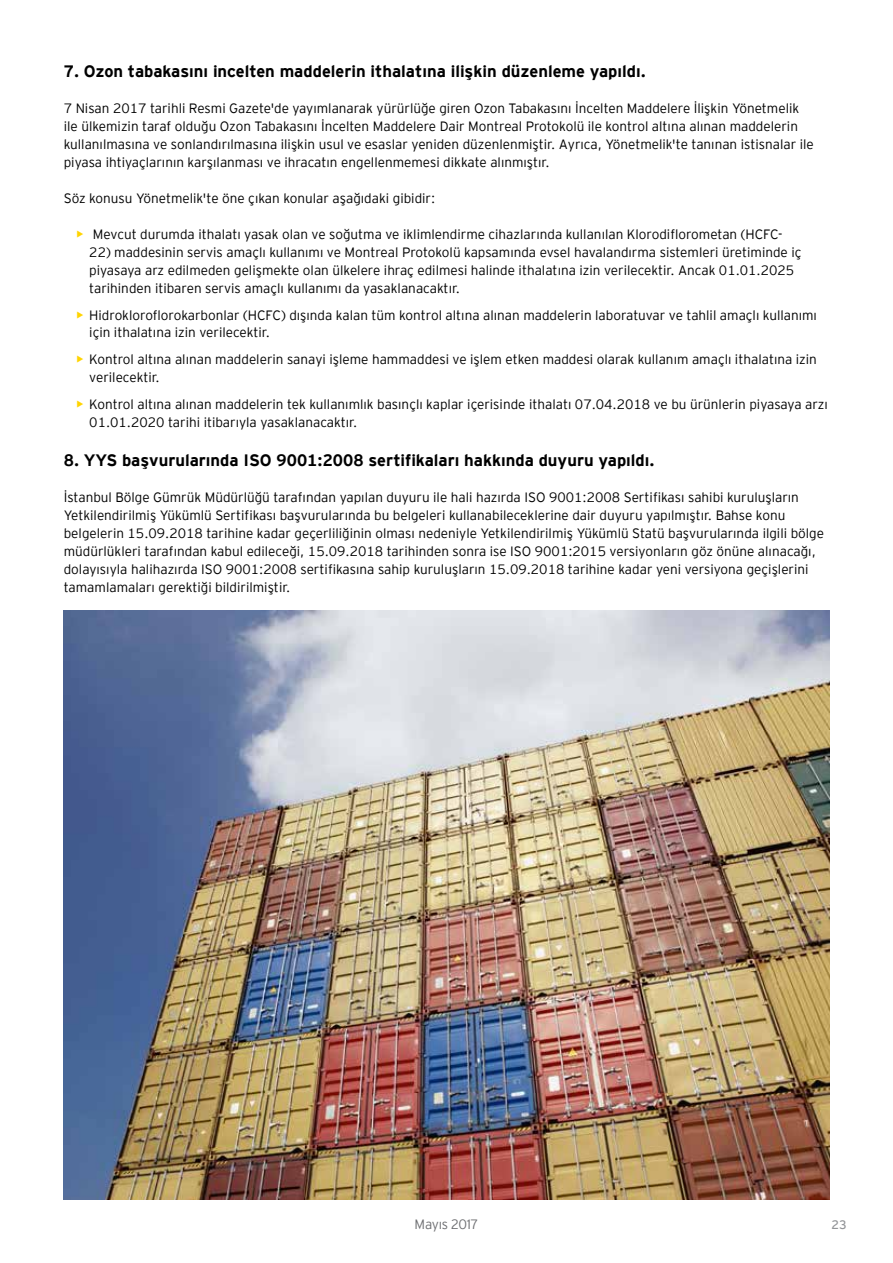
<style>
.page{position:relative;width:893px;height:1263px;background:#fff}
.page>*{position:absolute;margin:0;border:0;box-sizing:border-box;transform-origin:0 0}
.t1{font:700 16.5px "EY Interstate";color:#000}
.t2{font:300 13.5px/18px "EY Interstate";color:#000}
.t3{font:300 13.5px "EY Interstate";letter-spacing:-.02em;color:#6d6e71}
.t4{font:12.3px "EY Interstate";color:#939598}
.s1{font-weight:700;color:#ffd400}
</style>
<div class="page">
<img style="left:64px;top:611px;width:765px;height:588px">
<p class="t1" style="left:64px;top:59px;width:584px">7. Ozon tabakasını incelten maddelerin ithalatına ilişkin düzenleme yapıldı.</p>
<p class="t2" style="left:64px;top:98px;width:751px">7 Nisan 2017 tarihli Resmi Gazete'de yayımlanarak yürürlüğe giren Ozon Tabakasını İncelten Maddelere İlişkin Yönetmelik ile ülkemizin taraf olduğu Ozon Tabakasını İncelten Maddelere Dair Montreal Protokolü ile kontrol altına alınan maddelerin kullanılmasına ve sonlandırılmasına ilişkin usul ve esaslar yeniden düzenlenmiştir. Ayrıca, Yönetmelik'te tanınan istisnalar ile piyasa ihtiyaçlarının karşılanması ve ihracatın engellenmemesi dikkate alınmıştır.</p>
<p class="t2" style="left:64px;top:188px;width:373px">Söz konusu Yönetmelik'te öne çıkan konular aşağıdaki gibidir:</p>
<p class="t2" style="left:77px;top:224px;width:707px"><span class="s1">•</span> Mevcut durumda ithalatı yasak olan ve soğutma ve iklimlendirme cihazlarında kullanılan Klorodiflorometan (HCFC-</p>
<p class="t2" style="left:89px;top:242px;width:714px">22) maddesinin servis amaçlı kullanımı ve Montreal Protokolü kapsamında evsel havalandırma sistemleri üretiminde iç piyasaya arz edilmeden gelişmekte olan ülkelere ihraç edilmesi halinde ithalatına izin verilecektir. Ancak 01.01.2025 tarihinden itibaren servis amaçlı kullanımı da yasaklanacaktır.</p>
<p class="t2" style="left:89px;top:305px;width:729px;text-indent:-13px"><span class="s1">•</span> Hidrokloroflorokarbonlar (HCFC) dışında kalan tüm kontrol altına alınan maddelerin laboratuvar ve tahlil amaçlı kullanımı için ithalatına izin verilecektir.</p>
<p class="t2" style="left:89px;top:349px;width:729px;text-indent:-13px"><span class="s1">•</span> Kontrol altına alınan maddelerin sanayi işleme hammaddesi ve işlem etken maddesi olarak kullanım amaçlı ithalatına izin verilecektir.</p>
<p class="t2" style="left:89px;top:394px;width:740px;text-indent:-13px"><span class="s1">•</span> Kontrol altına alınan maddelerin tek kullanımlık basınçlı kaplar içerisinde ithalatı 07.04.2018 ve bu ürünlerin piyasaya arzı<br>01.01.2020 tarihi itibarıyla yasaklanacaktır.</p>
<p class="t1" style="left:64px;top:448px;width:592px">8. YYS başvurularında ISO 9001:2008 sertifikaları hakkında duyuru yapıldı.</p>
<p class="t2" style="left:64px;top:487px;width:762px">İstanbul Bölge Gümrük Müdürlüğü tarafından yapılan duyuru ile hali hazırda ISO 9001:2008 Sertifikası sahibi kuruluşların Yetkilendirilmiş Yükümlü Sertifikası başvurularında bu belgeleri kullanabileceklerine dair duyuru yapılmıştır. Bahse konu belgelerin 15.09.2018 tarihine kadar geçerliliğinin olması nedeniyle Yetkilendirilmiş Yükümlü Statü başvurularında ilgili bölge müdürlükleri tarafından kabul edileceği, 15.09.2018 tarihinden sonra ise ISO 9001:2015 versiyonların göz önüne alınacağı, dolayısıyla halihazırda ISO 9001:2008 sertifikasına sahip kuruluşların 15.09.2018 tarihine kadar yeni versiyona geçişlerini tamamlamaları gerektiği bildirilmiştir.</p>
<p class="t3" style="left:415px;top:1215px;width:65px">Mayıs 2017</p>
<p class="t4" style="left:831px;top:1215px;width:17px">23</p>
</div>
